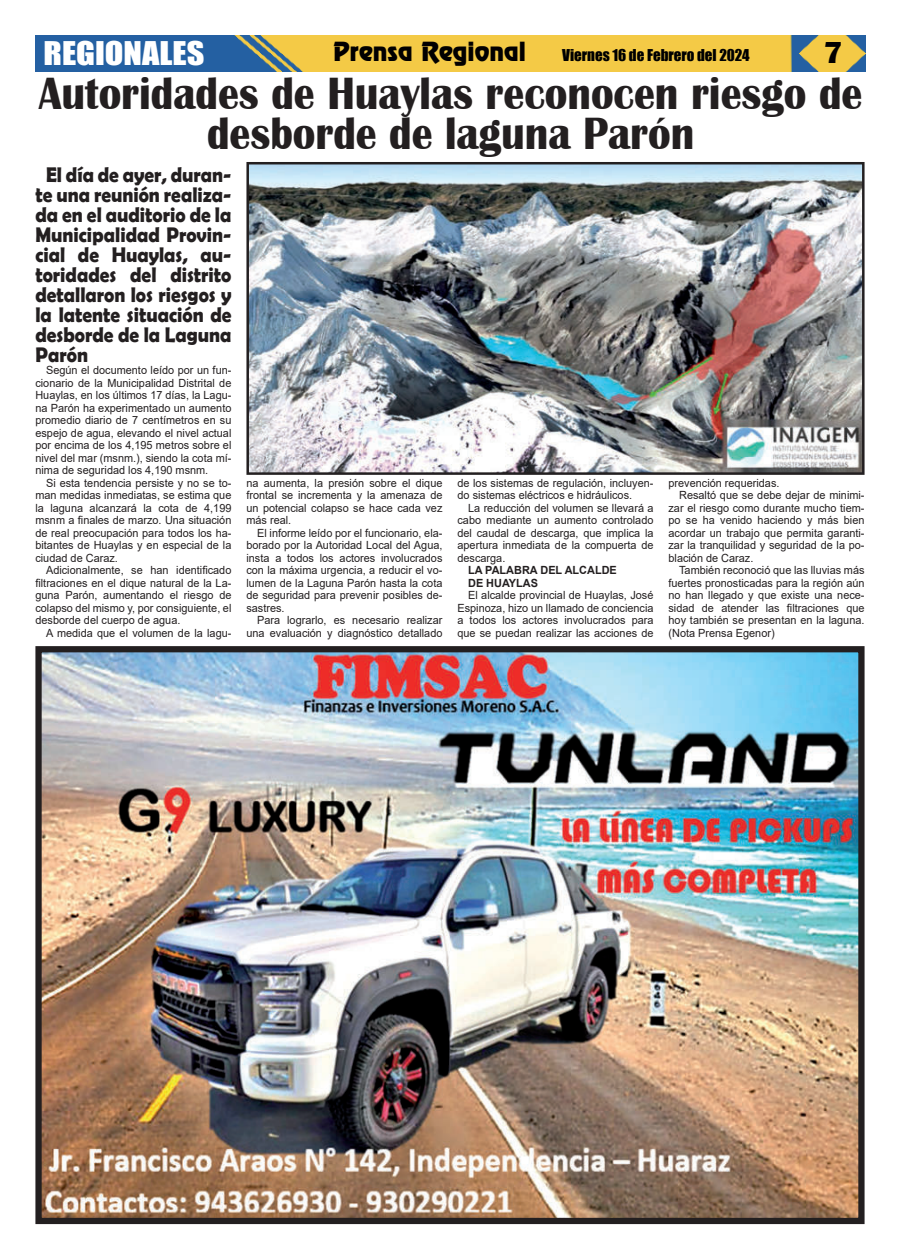
<style>
.page{position:relative;width:900px;height:1258px;background:#fff}
.page>*{position:absolute;margin:0;border:0;box-sizing:border-box;transform-origin:0 0}
.t1{font:700 46.5px/40px "Britannic";color:#231f20;text-align:center;scale:.9 1}
.t2{font:700 31.25px "Britannic";color:#020000}
.t3{font:30px "Impact";color:#fff;scale:1.14 1}
.t4{font:23.75px "Renfrew Normal";color:#020000}
.t5{font:700 21.25px/20px "Berlin Sans FB Demi";color:#231f20;text-align:justify;scale:.91 1}
.t6{font:15px "Impact";color:#000}
.t7{font:11.25px/12.5px "Arial";color:#231f20;text-align:justify}
.t8{font:700 11.25px/12.5px "Arial";color:#231f20}
</style>
<div class="page">
<img style="left:35px;top:36px;width:831px;height:35px">
<img style="left:42px;top:653px;width:816px;height:564px">
<div style="left:35px;top:646px;width:830px;height:578px;border:6px solid #231f20"></div>
<img style="left:250px;top:166px;width:611px;height:305px">
<div style="left:246px;top:162px;width:619px;height:313px;border:3px solid #231f20"></div>
<h3 class="t3" style="left:44px;top:39px;width:143px">REGIONALES</h3>
<h3 class="t4" style="left:333px;top:42px;width:194px">Prensa Regional</h3>
<h3 class="t6" style="left:562px;top:48px;width:189px">Viernes 16 de Febrero del 2024</h3>
<h2 class="t2" style="left:824px;top:37px;width:21px">7</h2>
<h1 class="t1" style="left:39px;top:74px;width:917px">Autoridades de Huaylas reconocen riesgo de desborde de laguna Parón</h1>
<h3 class="t5" style="left:35px;top:165px;width:217px;text-indent:11px">El día de ayer, duran&shy;te una reunión realiza&shy;da en el auditorio de la Municipalidad Provin&shy;cial de Huaylas, au&shy;toridades del distrito detallaron los riesgos y la latente situación de desborde de la Laguna Parón</h3>
<p class="t7" style="left:35px;top:364px;width:198px;text-indent:11px">Según el documento leído por un fun&shy;cionario de la Municipalidad Distrital de Huaylas, en los últimos 17 días, la Lagu&shy;na Parón ha experimentado un aumento promedio diario de 7 centímetros en su espejo de agua, elevando el nivel actual por encima de los 4,195 metros sobre el nivel del mar (msnm.), siendo la cota mí&shy;nima de seguridad los 4,190 msnm.</p>
<p class="t7" style="left:35px;top:476px;width:198px;text-indent:11px">Si esta tendencia persiste y no se to&shy;man medidas inmediatas, se estima que la laguna alcanzará la cota de 4,199 msnm a finales de marzo. Una situación de real preocupación para todos los ha&shy;bitantes de Huaylas y en especial de la ciudad de Caraz.</p>
<p class="t7" style="left:35px;top:564px;width:198px;text-indent:11px">Adicionalmente, se han identificado filtraciones en el dique natural de la La&shy;guna Parón, aumentando el riesgo de colapso del mismo y, por consiguiente, el desborde del cuerpo de agua.</p>
<p class="t7" style="left:46px;top:626px;width:187px">A medida que el volumen de la lagu-</p>
<p class="t7" style="left:669px;top:476px;width:113px">prevención requeridas.</p>
<p class="t7" style="left:679px;top:489px;width:187px">Resaltó que se debe dejar de minimi-</p>
<p class="t7" style="left:669px;top:501px;width:198px">zar el riesgo como durante mucho tiem-</p>
<p class="t7" style="left:669px;top:514px;width:197px">po se ha venido haciendo y más bien</p>
<p class="t7" style="left:669px;top:526px;width:198px">acordar un trabajo que permita garanti-</p>
<p class="t7" style="left:669px;top:539px;width:198px">zar la tranquilidad y seguridad de la po-</p>
<p class="t7" style="left:669px;top:551px;width:86px">blación de Caraz.</p>
<p class="t7" style="left:679px;top:564px;width:187px">También reconoció que las lluvias más</p>
<p class="t7" style="left:669px;top:576px;width:198px">fuertes pronosticadas para la región aún</p>
<p class="t7" style="left:669px;top:589px;width:198px">no han llegado y que existe una nece-</p>
<p class="t7" style="left:669px;top:601px;width:198px">sidad de atender las filtraciones que</p>
<p class="t7" style="left:669px;top:614px;width:198px">hoy también se presentan en la laguna.</p>
<p class="t7" style="left:669px;top:626px;width:108px">(Nota Prensa Egenor)</p>
<p class="t7" style="left:458px;top:476px;width:197px">de los sistemas de regulación, incluyen&shy;do sistemas eléctricos e hidráulicos.</p>
<p class="t7" style="left:458px;top:501px;width:198px;text-indent:11px">La reducción del volumen se llevará a cabo mediante un aumento controlado del caudal de descarga, que implica la apertura inmediata de la compuerta de descarga.</p>
<p class="t8" style="left:468px;top:565px;width:150px">LA PALABRA DEL ALCALDE<br>DE HUAYLAS</p>
<p class="t7" style="left:458px;top:589px;width:198px;text-indent:11px">El alcalde provincial de Huaylas, José Espinoza, hizo un llamado de conciencia a todos los actores involucrados para que se puedan realizar las acciones de</p>
<p class="t7" style="left:246px;top:476px;width:198px">na aumenta, la presión sobre el dique frontal se incrementa y la amenaza de un potencial colapso se hace cada vez más real.</p>
<p class="t7" style="left:246px;top:526px;width:198px;text-indent:11px">El informe leído por el funcionario, ela&shy;borado por la Autoridad Local del Agua, insta a todos los actores involucrados con la máxima urgencia, a reducir el vo&shy;lumen de la Laguna Parón hasta la cota de seguridad para prevenir posibles de&shy;sastres.</p>
<p class="t7" style="left:246px;top:614px;width:198px;text-align:right">Para lograrlo, es necesario realizar una evaluación y diagnóstico detallado</p>
</div>
